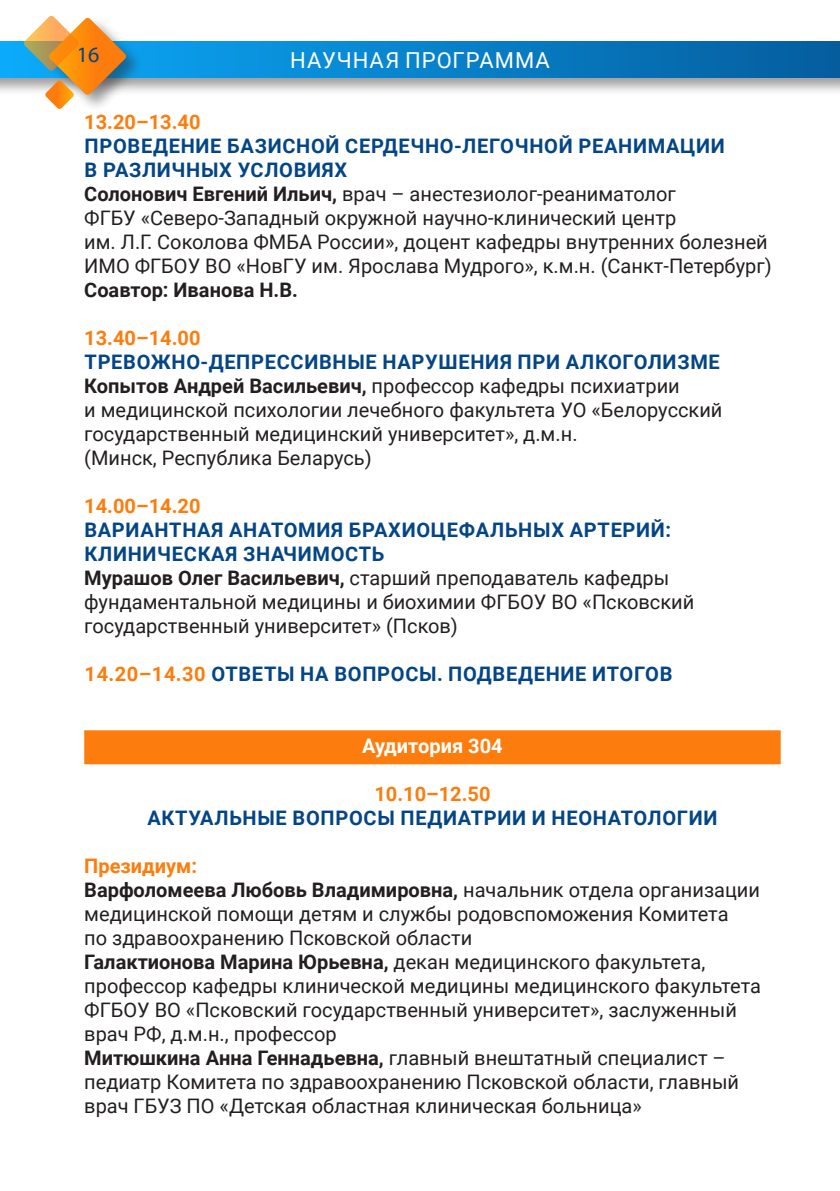
<style>
.page{position:relative;width:840px;height:1191px;background:#fff}
.page>*{position:absolute;margin:0;border:0;box-sizing:border-box;transform-origin:0 0}
.t1{font:22px "Roboto";letter-spacing:.045em;color:#fff}
.t2{font:22px "Myriad Pro";color:#034585}
.t3{font:20px/24px "Roboto";color:#231f20}
.t4{font:700 20px "Roboto";letter-spacing:.035em;color:#034585}
.t5{font:700 20px "Roboto";color:#fc7d0d}
.t6{font:700 20px "Roboto";color:#231f20}
.t7{font:700 20px "Roboto";color:#fff}
.s1{font-weight:700;color:#034585}
.s2{font-weight:700}
.s3{color:#fc7d0d}
.s4{font-weight:700;color:#fc7d0d}
</style>
<div class="page">
<div style="left:0;top:39px;width:839px;height:58px;background:#231f20;opacity:.45"></div>
<svg style="left:0;top:42px;width:839px;height:35px;background:#077ec6"></svg>
<div style="left:47px;top:16px;width:97px;height:97px;background:#231f20;opacity:.45"></div>
<svg style="left:24px;top:16px;width:102px;height:93px"></svg>
<div style="left:84px;top:730px;width:696px;height:34px;background:#fc7d0d"></div>
<p class="t2" style="left:77px;top:41px;width:24px">16</p>
<p class="t1" style="left:290px;top:45px;width:261px">НАУЧНАЯ ПРОГРАММА</p>
<p class="t5" style="left:84px;top:108px;width:118px">13.20–13.40</p>
<p class="t3" style="left:84px;top:133px;width:688px"><span class="s1">ПРОВЕДЕНИЕ БАЗИСНОЙ СЕРДЕЧНО--ЛЕГОЧНОЙ РЕАНИМАЦИИ<br>В РАЗЛИЧНЫХ УСЛОВИЯХ<br></span><span class="s2">Солонович Евгений Ильич,</span> врач – анестезиолог-реаниматолог<br>ФГБУ «Северо-Западный окружной научно-клинический центр<br>им. Л.Г. Соколова ФМБА России», доцент кафедры внутренних болезней ИМО ФГБОУ ВО «НовГУ им. Ярослава Мудрого», к.м.н. (Санкт-Петербург)</p>
<p class="t6" style="left:84px;top:276px;width:215px">Соавтор: Иванова Н.В.</p>
<p class="t5" style="left:84px;top:324px;width:118px">13.40–14.00</p>
<p class="t3" style="left:84px;top:349px;width:639px"><span class="s1">ТРЕВОЖНО--ДЕПРЕССИВНЫЕ НАРУШЕНИЯ ПРИ АЛКОГОЛИЗМЕ </span><span class="s2">Копытов Андрей Васильевич,</span> профессор кафедры психиатрии<br>и медицинской психологии лечебного факультета УО «Белорусский государственный медицинский университет», д.м.н.<br>(Минск, Республика Беларусь)</p>
<p class="t5" style="left:84px;top:492px;width:118px">14.00–14.20</p>
<p class="t3" style="left:84px;top:517px;width:611px"><span class="s1">ВАРИАНТНАЯ АНАТОМИЯ БРАХИОЦЕФАЛЬНЫХ АРТЕРИЙ:<br>КЛИНИЧЕСКАЯ ЗНАЧИМОСТЬ<br></span><span class="s2">Мурашов Олег Васильевич,</span> старший преподаватель кафедры фундаментальной медицины и биохимии ФГБОУ ВО «Псковский государственный университет» (Псков)</p>
<p class="t4" style="left:85px;top:660px;width:589px"><span class="s3">14.20–14.30</span> ОТВЕТЫ НА ВОПРОСЫ. ПОДВЕДЕНИЕ ИТОГОВ</p>
<p class="t7" style="left:362px;top:732px;width:142px">Аудитория 304</p>
<p class="t5" style="left:374px;top:780px;width:118px">10.10–12.50</p>
<p class="t4" style="left:147px;top:804px;width:571px">АКТУАЛЬНЫЕ ВОПРОСЫ ПЕДИАТРИИ И НЕОНАТОЛОГИИ</p>
<p class="t3" style="left:84px;top:853px;width:678px"><span class="s4">Президиум:<br></span><span class="s2">Варфоломеева Любовь Владимировна,</span> начальник отдела организации медицинской помощи детям и службы родовспоможения Комитета<br>по здравоохранению Псковской области<br><span class="s2">Галактионова Марина Юрьевна,</span> декан медицинского факультета, профессор кафедры клинической медицины медицинского факультета ФГБОУ ВО «Псковский государственный университет», заслуженный врач РФ, д.м.н., профессор<br><span class="s2">Митюшкина Анна Геннадьевна,</span> главный внештатный специалист – педиатр Комитета по здравоохранению Псковской области, главный врач ГБУЗ ПО «Детская областная клиническая больница»</p>
</div>
